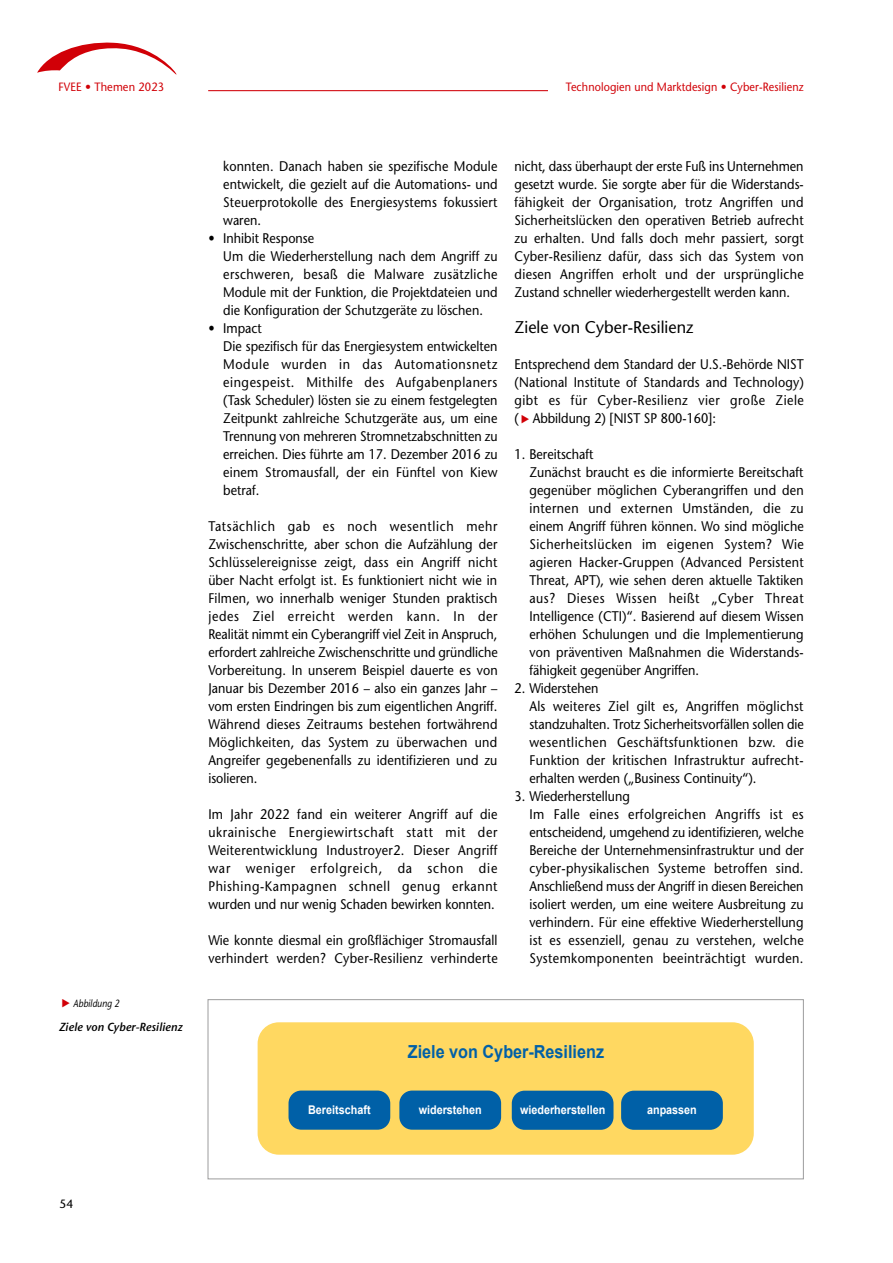
<style>
.page{position:relative;width:893px;height:1263px;background:#fff}
.page>*{position:absolute;margin:0;border:0;box-sizing:border-box;transform-origin:0 0}
.t1{font:700 18px "Arial";color:#0060a7;scale:.9 1}
.t2{font:16.95px "Stone Sans";letter-spacing:.005em;color:#000;scale:.95 1}
.t3{font:13.95px/18px "Stone Sans";letter-spacing:.01em;color:#000;scale:.9 1}
.t4{font:700 12px "Arial";color:#fff;scale:.9 1}
.t5{font:12px "Stone Sans";letter-spacing:.01em;color:#d10007;scale:.9 1}
.t6{font:12px "Stone Sans";letter-spacing:.01em;color:#d10007;scale:.92 1}
.t7{font:12px "Stone Sans";color:#000}
.t8{font:italic 600 11.7px "Stone Sans ITC Pro";letter-spacing:.005em;color:#000;scale:.95 1}
.t9{font:italic 10.5px "Stone Sans";letter-spacing:.005em;color:#000;scale:.85 1}
</style>
<div class="page">
<div style="left:208px;top:999px;width:596px;height:180px;border:1px solid #9c9c9d"></div>
<div style="left:258px;top:1022px;width:496px;height:133px;background:#ffd861;border-radius:21px"></div>
<div style="left:288px;top:1090px;width:102px;height:40px;background:#0060a7;border-radius:13px"></div>
<div style="left:399px;top:1090px;width:102px;height:40px;background:#0060a7;border-radius:13px"></div>
<div style="left:512px;top:1091px;width:101px;height:39px;background:#0060a7;border-radius:13px"></div>
<div style="left:621px;top:1091px;width:102px;height:39px;background:#0060a7;border-radius:13px"></div>
<hr style="left:208px;top:90px;width:595px;height:1px;background:#d10007">
<div style="left:548px;top:73px;width:256px;height:28px;background:#fff"></div>
<svg style="left:37px;top:42px;width:140px;height:33px"></svg>
<p class="t6" style="left:59px;top:80px;width:116px">FVEE • Themen 2023</p>
<p class="t5" style="left:566px;top:80px;width:266px">Technologien und Marktdesign • Cyber-Resilienz</p>
<p class="t9" style="left:73px;top:997px;width:56px">Abbildung 2</p>
<p class="t8" style="left:60px;top:1019px;width:131px">Ziele von Cyber-Resilienz</p>
<p class="t3" style="left:223px;top:157px;width:306px;text-align:justify">konnten. Danach haben sie spezifische Module entwickelt, die gezielt auf die Automations- und Steuerprotokolle des Energiesystems fokussiert waren.</p>
<p class="t3" style="left:223px;top:229px;width:306px;text-indent:-15px">• Inhibit Response<br>Um die Wiederherstellung nach dem Angriff zu erschweren, besaß die Malware zusätzliche Module mit der Funktion, die Projektdateien und die Konfiguration der Schutzgeräte zu löschen.</p>
<p class="t3" style="left:223px;top:319px;width:306px;text-indent:-15px">• Impact<br>Die spezifisch für das Energiesystem entwickelten Module wurden in das Automationsnetz eingespeist. Mithilfe des Aufgabenplaners (Task Scheduler) lösten sie zu einem festgelegten Zeitpunkt zahlreiche Schutzgeräte aus, um eine Trennung von mehreren Stromnetzabschnitten zu erreichen. Dies führte am 17. Dezember 2016 zu einem Stromausfall, der ein Fünftel von Kiew betraf.</p>
<p class="t3" style="left:208px;top:517px;width:323px;text-align:justify">Tatsächlich gab es noch wesentlich mehr Zwischenschritte, aber schon die Aufzählung der Schlüsselereignisse zeigt, dass ein Angriff nicht über Nacht erfolgt ist. Es funktioniert nicht wie in Filmen, wo innerhalb weniger Stunden praktisch jedes Ziel erreicht werden kann. In der Realität nimmt ein Cyberangriff viel Zeit in Anspruch, erfordert zahlreiche Zwischenschritte und gründliche Vorbereitung. In unserem Beispiel dauerte es von Januar bis Dezember 2016 – also ein ganzes Jahr – vom ersten Eindringen bis zum eigentlichen Angriff.<br>Während dieses Zeitraums bestehen fortwährend Möglichkeiten, das System zu überwachen und Angreifer gegebenenfalls zu identifizieren und zu isolieren.</p>
<p class="t3" style="left:208px;top:805px;width:323px;text-align:justify">Im Jahr 2022 fand ein weiterer Angriff auf die ukrainische Energiewirtschaft statt mit der Weiterentwicklung Industroyer2. Dieser Angriff war weniger erfolgreich, da schon die Phishing-Kampagnen schnell genug erkannt wurden und nur wenig Schaden bewirken konnten.</p>
<p class="t3" style="left:208px;top:931px;width:323px">Wie konnte diesmal ein großflächiger Stromausfall verhindert werden? Cyber-Resilienz verhinderte</p>
<p class="t3" style="left:514px;top:157px;width:323px;text-align:justify">nicht, dass überhaupt der erste Fuß ins Unternehmen gesetzt wurde. Sie sorgte aber für die Widerstands&shy;fähigkeit der Organisation, trotz Angriffen und Sicherheitslücken den operativen Betrieb aufrecht zu erhalten. Und falls doch mehr passiert, sorgt Cyber-Resilienz dafür, dass sich das System von diesen Angriffen erholt und der ursprüngliche Zustand schneller wiederhergestellt werden kann.</p>
<p class="t2" style="left:514px;top:317px;width:190px">Ziele von Cyber-Resilienz</p>
<p class="t3" style="left:514px;top:355px;width:323px;text-align:justify">Entsprechend dem Standard der U.S.-Behörde NIST (National Institute of Standards and Technology) gibt es für Cyber-Resilienz vier große Ziele ( Abbildung 2) [NIST SP 800-160]:</p>
<p class="t3" style="left:529px;top:445px;width:306px;text-indent:-15px">1. Bereitschaft<br>Zunächst braucht es die informierte Bereitschaft gegenüber möglichen Cyberangriffen und den internen und externen Umständen, die zu einem Angriff führen können. Wo sind mögliche Sicherheitslücken im eigenen System? Wie agieren Hacker-Gruppen (Advanced Persistent Threat, APT), wie sehen deren aktuelle Taktiken aus? Dieses Wissen heißt „Cyber Threat Intelligence (CTI)“. Basierend auf diesem Wissen erhöhen Schulungen und die Implementierung von präventiven Maßnahmen die Widerstands&shy;fähigkeit gegenüber Angriffen.</p>
<p class="t3" style="left:529px;top:679px;width:306px;text-indent:-15px">2. Widerstehen<br>Als weiteres Ziel gilt es, Angriffen möglichst standzuhalten. Trotz Sicherheitsvorfällen sollen die wesentlichen Geschäftsfunktionen bzw. die Funktion der kritischen Infrastruktur aufrecht&shy;erhalten werden („Business Continuity“).</p>
<p class="t3" style="left:529px;top:787px;width:306px;text-indent:-15px">3. Wiederherstellung<br>Im Falle eines erfolgreichen Angriffs ist es entscheidend, umgehend zu identifizieren, welche Bereiche der Unternehmensinfrastruktur und der cyber-physikalischen Systeme betroffen sind.<br>Anschließend muss der Angriff in diesen Bereichen isoliert werden, um eine weitere Ausbreitung zu verhindern. Für eine effektive Wiederherstellung ist es essenziell, genau zu verstehen, welche Systemkomponenten beeinträchtigt wurden.</p>
<p class="t4" style="left:308px;top:1101px;width:71px">Bereitschaft</p>
<p class="t1" style="left:408px;top:1039px;width:220px">Ziele von Cyber-Resilienz</p>
<p class="t4" style="left:419px;top:1101px;width:72px">widerstehen</p>
<p class="t4" style="left:520px;top:1102px;width:96px">wiederherstellen</p>
<p class="t4" style="left:647px;top:1102px;width:57px">anpassen</p>
<p class="t7" style="left:60px;top:1197px;width:15px">54</p>
</div>
